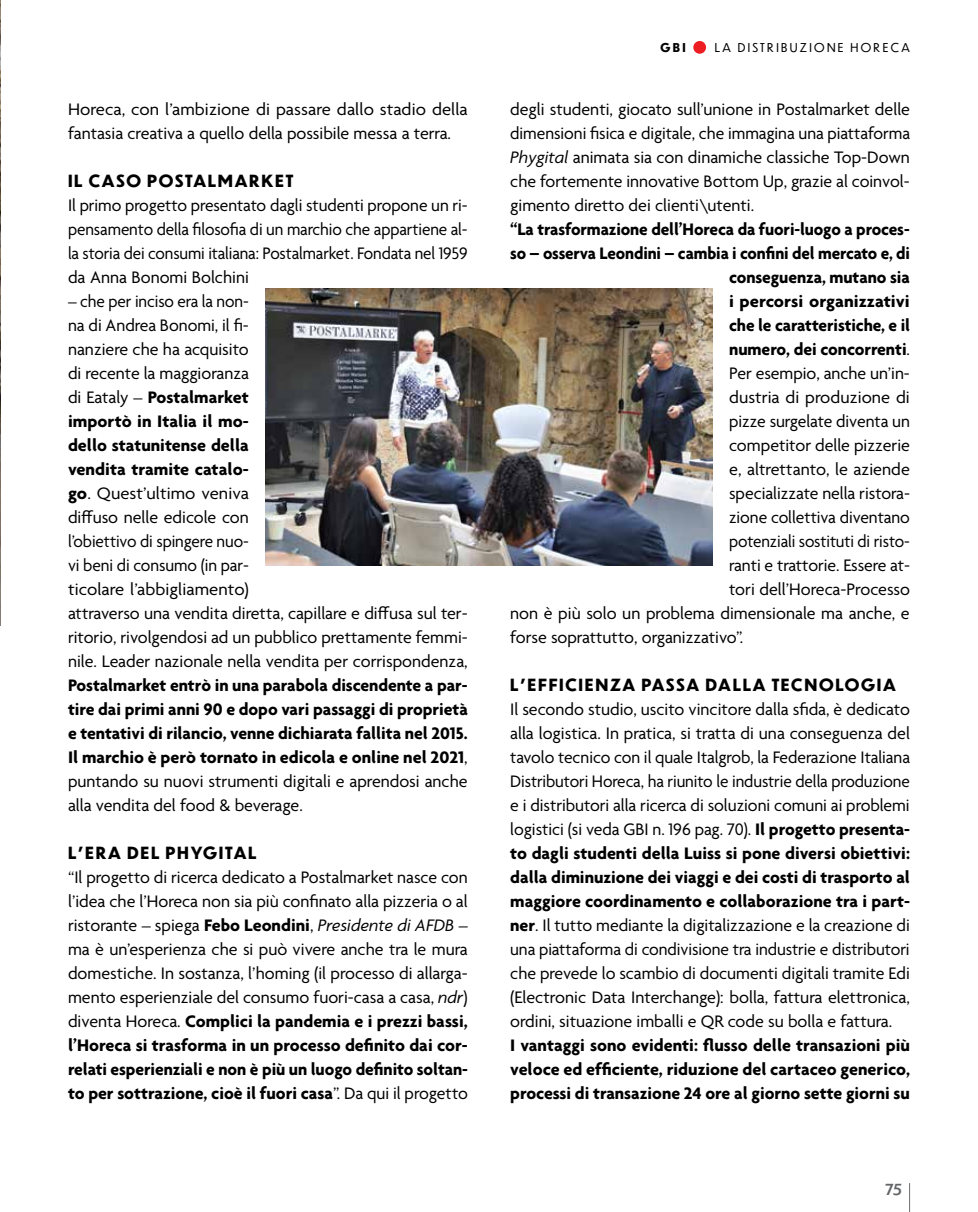
<style>
.page{position:relative;width:978px;height:1212px;background:#fff}
.page>*{position:absolute;margin:0;border:0;box-sizing:border-box;transform-origin:0 0}
.t1{font:18px/24px "Agenda";color:#000;text-align:justify}
.t2{font:700 18px/24px "Agenda";letter-spacing:-.005em;color:#000;text-align:justify}
.t3{font:18px/24px "Agenda";color:#000;scale:.96 1}
.t4{font:18px/24px "Agenda";color:#000;scale:1.04 1}
.t5{font:700 18px "Agenda";letter-spacing:-.005em;color:#000;scale:.96 1}
.t6{font:700 18px "Agenda";letter-spacing:-.005em;color:#000;scale:.95 1}
.t7{font:18px "Agenda";color:#000;scale:.95 1}
.t8{font:700 16.5px "Dunbar Low";letter-spacing:.1em;color:#000}
.t9{font:500 15px "Dunbar Low";color:#636466}
.t10{font:12px "Dunbar Low";letter-spacing:.2em;color:#000}
.t11{font:700 12px "Dunbar Low";color:#000}
.s1{font-weight:700}
.s2{font-weight:400}
.s3{font-style:italic}
</style>
<div class="page">
<svg style="left:909px;top:1183px;width:1px;height:29px"></svg>
<div style="left:693px;top:41px;width:13px;height:13px;background:#ed1d24;border-radius:50%"></div>
<img style="left:0;top:0;width:1px;height:625px">
<img style="left:266px;top:289px;width:446px;height:277px">
<p class="t4" style="left:68px;top:98px;width:386px">Horeca, con l’ambizione di passare dallo stadio della fantasia creativa a quello della possibile messa a terra.</p>
<p class="t8" style="left:68px;top:169px;width:227px">IL CASO POSTALMARKET</p>
<p class="t1" style="left:68px;top:194px;width:401px">Il primo progetto presentato dagli studenti propone un ri&shy;pensamento della filosofia di un marchio che appartiene al&shy;la storia dei consumi italiana: Postalmarket. Fondata nel 1959 da Anna Bonomi Bolchini</p>
<p class="t3" style="left:68px;top:290px;width:418px">– che per inciso era la non-<br>na di Andrea Bonomi, il fi-<br>nanziere che ha acquisito<br>di recente la maggioranza<br>di Eataly – <span class="s1">Postalmarket<br>importò in Italia il mo-<br>dello statunitense della<br>vendita tramite catalo-<br>go</span>. Quest’ultimo veniva<br>diffuso nelle edicole con<br>l’obiettivo di spingere nuo-<br>vi beni di consumo (in par-<br>ticolare l’abbigliamento)<br>attraverso una vendita diretta, capillare e diffusa sul ter&shy;ritorio, rivolgendosi ad un pubblico prettamente femmi&shy;nile. Leader nazionale nella vendita per corrispondenza,</p>
<p class="t2" style="left:68px;top:673px;width:401px">Postalmarket entrò in una parabola discendente a par&shy;tire dai primi anni 90 e dopo vari passaggi di proprietà e tentativi di rilancio, venne dichiarata fallita nel 2015.<br>Il marchio è però tornato in edicola e online nel 2021<span class="s2">, puntando su nuovi strumenti digitali e aprendosi anche alla vendita del food &amp; beverage.</span></p>
<p class="t8" style="left:68px;top:841px;width:190px">L’ERA DEL PHYGITAL</p>
<p class="t1" style="left:68px;top:866px;width:401px">“Il progetto di ricerca dedicato a Postalmarket nasce con l’idea che l’Horeca non sia più confinato alla pizzeria o al ristorante – spiega <span class="s1">Febo Leondini</span>, <span class="s3">Presidente di AFDB</span> – ma è un’esperienza che si può vivere anche tra le mura domestiche. In sostanza, l’homing (il processo di allarga&shy;mento esperienziale del consumo fuori-casa a casa, <span class="s3">ndr</span>) diventa Horeca. <span class="s1">Complici la pandemia e i prezzi bassi, l’Horeca si trasforma in un processo definito dai cor&shy;relati esperienziali e non è più un luogo definito soltan&shy;to per sottrazione, cioè il fuori casa</span>”. Da qui il progetto</p>
<p class="t11" style="left:660px;top:39px;width:27px">GBI</p>
<p class="t10" style="left:715px;top:39px;width:197px">LA DISTRIBUZIONE HORECA</p>
<p class="t1" style="left:510px;top:98px;width:401px">degli studenti, giocato sull’unione in Postalmarket delle dimensioni fisica e digitale, che immagina una piattaforma <span class="s3">Phygital</span> animata sia con dinamiche classiche Top-Down che fortemente innovative Bottom Up, grazie al coinvol&shy;gimento diretto dei clienti\utenti.</p>
<p class="t5" style="left:510px;top:218px;width:418px">“La trasformazione dell’Horeca da fuori-luogo a proces-</p>
<p class="t6" style="left:510px;top:242px;width:422px">so – osserva Leondini – cambia i confini del mercato e, di</p>
<p class="t2" style="left:729px;top:265px;width:182px">conseguenza, mutano sia</p>
<p class="t2" style="left:729px;top:289px;width:182px">i percorsi organizzativi</p>
<p class="t5" style="left:729px;top:314px;width:190px">che le caratteristiche, e il</p>
<p class="t2" style="left:729px;top:337px;width:182px">numero, dei concorrenti<span class="s2">.</span></p>
<p class="t1" style="left:729px;top:362px;width:182px">Per esempio, anche un’in-</p>
<p class="t1" style="left:729px;top:386px;width:182px">dustria di produzione di</p>
<p class="t1" style="left:729px;top:410px;width:182px">pizze surgelate diventa un</p>
<p class="t1" style="left:729px;top:434px;width:182px">competitor delle pizzerie</p>
<p class="t1" style="left:729px;top:458px;width:182px">e, altrettanto, le aziende</p>
<p class="t1" style="left:729px;top:482px;width:182px">specializzate nella ristora-</p>
<p class="t1" style="left:729px;top:506px;width:182px">zione collettiva diventano</p>
<p class="t7" style="left:729px;top:531px;width:192px">potenziali sostituti di risto-</p>
<p class="t1" style="left:729px;top:554px;width:182px">ranti e trattorie. Essere at-</p>
<p class="t1" style="left:729px;top:578px;width:182px">tori dell’Horeca-Processo</p>
<p class="t1" style="left:510px;top:602px;width:401px">non è più solo un problema dimensionale ma anche, e</p>
<p class="t1" style="left:510px;top:626px;width:235px">forse soprattutto, organizzativo”.</p>
<p class="t8" style="left:510px;top:673px;width:387px">L’EFFICIENZA PASSA DALLA TECNOLOGIA</p>
<p class="t1" style="left:510px;top:698px;width:401px">Il secondo studio, uscito vincitore dalla sfida, è dedicato alla logistica. In pratica, si tratta di una conseguenza del tavolo tecnico con il quale Italgrob, la Federazione Italiana Distributori Horeca, ha riunito le industrie della produzione e i distributori alla ricerca di soluzioni comuni ai problemi logistici (si veda GBI n. 196 pag. 70). <span class="s1">Il progetto presenta&shy;to dagli studenti della Luiss si pone diversi obiettivi: dalla diminuzione dei viaggi e dei costi di trasporto al maggiore coordinamento e collaborazione tra i part&shy;ner</span>. Il tutto mediante la digitalizzazione e la creazione di una piattaforma di condivisione tra industrie e distributori che prevede lo scambio di documenti digitali tramite Edi (Electronic Data Interchange): bolla, fattura elettronica, ordini, situazione imballi e QR code su bolla e fattura.</p>
<p class="t2" style="left:510px;top:1033px;width:401px">I vantaggi sono evidenti: flusso delle transazioni più veloce ed efficiente, riduzione del cartaceo generico, processi di transazione 24 ore al giorno sette giorni su</p>
<p class="t9" style="left:885px;top:1178px;width:19px">75</p>
</div>
